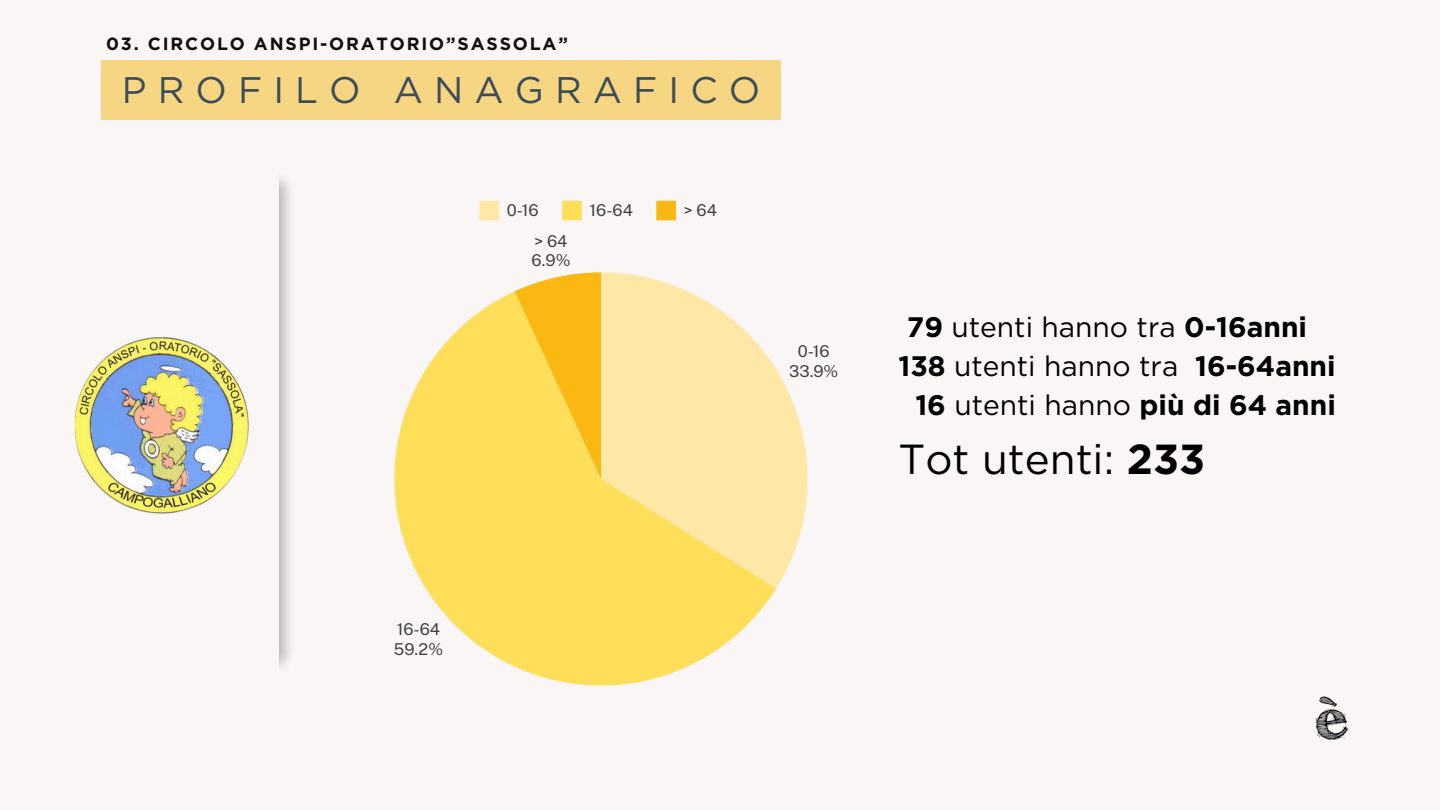
<style>
.page{position:relative;width:1440px;height:810px;background:#faf6f6}
.page>*{position:absolute;margin:0;border:0;box-sizing:border-box;transform-origin:0 0}
.t1{font:42px "Gotham";color:#000}
.t2{font:37px "Gotham";letter-spacing:.3em;color:#3c4c59}
.t3{font:28.2px "Gotham";color:#000}
.t4{font:700 28.2px "Gotham";color:#000}
.t5{font:700 17.7px "Gotham";letter-spacing:.105em;color:#100f0d}
.t6{font:16.4px/19.5px "Public Sans";color:#404040}
.s1{font-weight:700}
.s2{font-weight:400}
</style>
<div class="page">
<img style="left:1315px;top:696px;width:33px;height:44px">
<svg style="left:479px;top:201px;width:20px;height:19px"></svg>
<svg style="left:562px;top:201px;width:20px;height:19px"></svg>
<svg style="left:656px;top:201px;width:20px;height:19px"></svg>
<svg style="left:601px;top:272px;width:207px;height:317px"></svg>
<svg style="left:394px;top:291px;width:382px;height:395px;fill:#ffde59"></svg>
<svg style="left:515px;top:272px;width:86px;height:207px;background:#fccb3a"></svg>
<div style="left:102px;top:61px;width:679px;height:59px;background:#f6d682"></div>
<img style="left:74px;top:337px;width:175px;height:177px">
<p class="t5" style="left:106px;top:33px;width:463px">03. CIRCOLO ANSPI-ORATORIO”SASSOLA”</p>
<p class="t2" style="left:122px;top:68px;width:640px">PROFILO ANAGRAFICO</p>
<p class="t6" style="left:507px;top:201px;width:33px">0-16</p>
<p class="t6" style="left:590px;top:201px;width:45px">16-64</p>
<p class="t6" style="left:684px;top:201px;width:35px">&gt; 64</p>
<p class="t6" style="left:532px;top:231px;width:40px">&gt; 64<br>6.9%</p>
<p class="t6" style="left:789px;top:341px;width:51px;text-align:center">0-16<br>33.9%</p>
<p class="t6" style="left:394px;top:620px;width:51px">16-64<br>59.2%</p>
<p class="t3" style="left:907px;top:309px;width:402px"><span class="s1">79</span> utenti hanno tra <span class="s1">0-16anni</span></p>
<p class="t3" style="left:898px;top:348px;width:439px"><span class="s1">138</span> utenti hanno tra <span class="s1">16-64anni</span></p>
<p class="t4" style="left:915px;top:387px;width:422px">16 <span class="s2">utenti hanno</span> più di 64 anni</p>
<p class="t1" style="left:898px;top:434px;width:308px">Tot utenti: <span class="s1">233</span></p>
</div>
